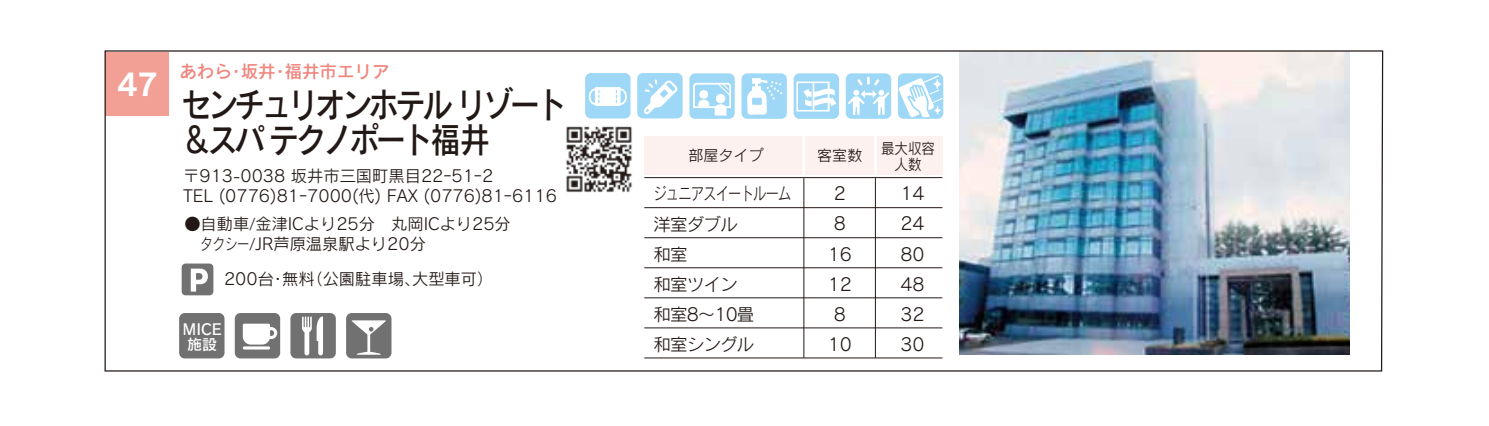
<style>
.page{position:relative;width:1489px;height:426px;background:#fff}
.page>*{position:absolute;margin:0;border:0;box-sizing:border-box;transform-origin:0 0}
.t1{font:35px/35px "Rodin Pro DB";letter-spacing:-.1em;color:#221815;scale:.85 1}
.t2{font:30px "Rodin Pro B";color:#fff}
.t3{font:17.5px/30px "Rodin Pro M";letter-spacing:-.05em;color:#221815;scale:.75 1}
.t4{font:17.5px/30px "Rodin Pro M";letter-spacing:-.05em;color:#221815;text-align:center}
.t5{font:17.5px "Rodin Pro DB";color:#ef857d}
.t6{font:16.25px/20px "Rodin Pro M";color:#221815}
.t7{font:15px "Rodin Pro M";color:#221815}
.t8{font:15px/16.5px "Rodin Pro M";color:#221815;text-align:center;scale:.9 1}
.t9{font:15px/15px "Rodin Pro DB";color:#fff;text-align:center}
.s1{font-size:15px}
</style>
<div class="page">
<img style="left:104px;top:50px;width:1279px;height:322px">
<h2 class="t2" style="left:117px;top:64px;width:42px">4 72</h2>
<p class="t5" style="left:179px;top:60px;width:212px">あわら・坂井・福井市エリア</p>
<h1 class="t1" style="left:181px;top:85px;width:455px">センチュリオンホテル リゾート＆スパ テクノポート福井</h1>
<p class="t6" style="left:183px;top:165px;width:375px">〒913-0038 坂井市三国町黒目22‐51‐2　<br>TEL (0776)81‐7000(代) FAX (0776)81‐6116</p>
<p class="t6" style="left:201px;top:213px;width:312px;text-indent:-16px">●自動車<span class="s1">/</span>金津ICより25分　丸岡ICより25分タクシー<span class="s1">/</span>JR芦原温泉駅より20分</p>
<p class="t6" style="left:224px;top:268px;width:271px">200台・無料（公園駐車場、大型車可）</p>
<p class="t9" style="left:182px;top:321px;width:41px">MICE施設</p>
<p class="t7" style="left:688px;top:145px;width:76px">部屋タイプ</p>
<p class="t7" style="left:817px;top:145px;width:46px">客室数</p>
<p class="t8" style="left:881px;top:139px;width:62px">最大収容人数</p>
<p class="t3" style="left:653px;top:178px;width:185px">ジュニアスイートルーム洋室ダブル<br>和室<br>和室ツイン<br>和室8～10畳<br>和室シングル</p>
<p class="t4" style="left:827px;top:178px;width:26px">2<br>8<br>16<br>12<br>8<br>10</p>
<p class="t4" style="left:900px;top:178px;width:26px;text-align:justify">14<br>24<br>80<br>48<br>32<br>30</p>
</div>
